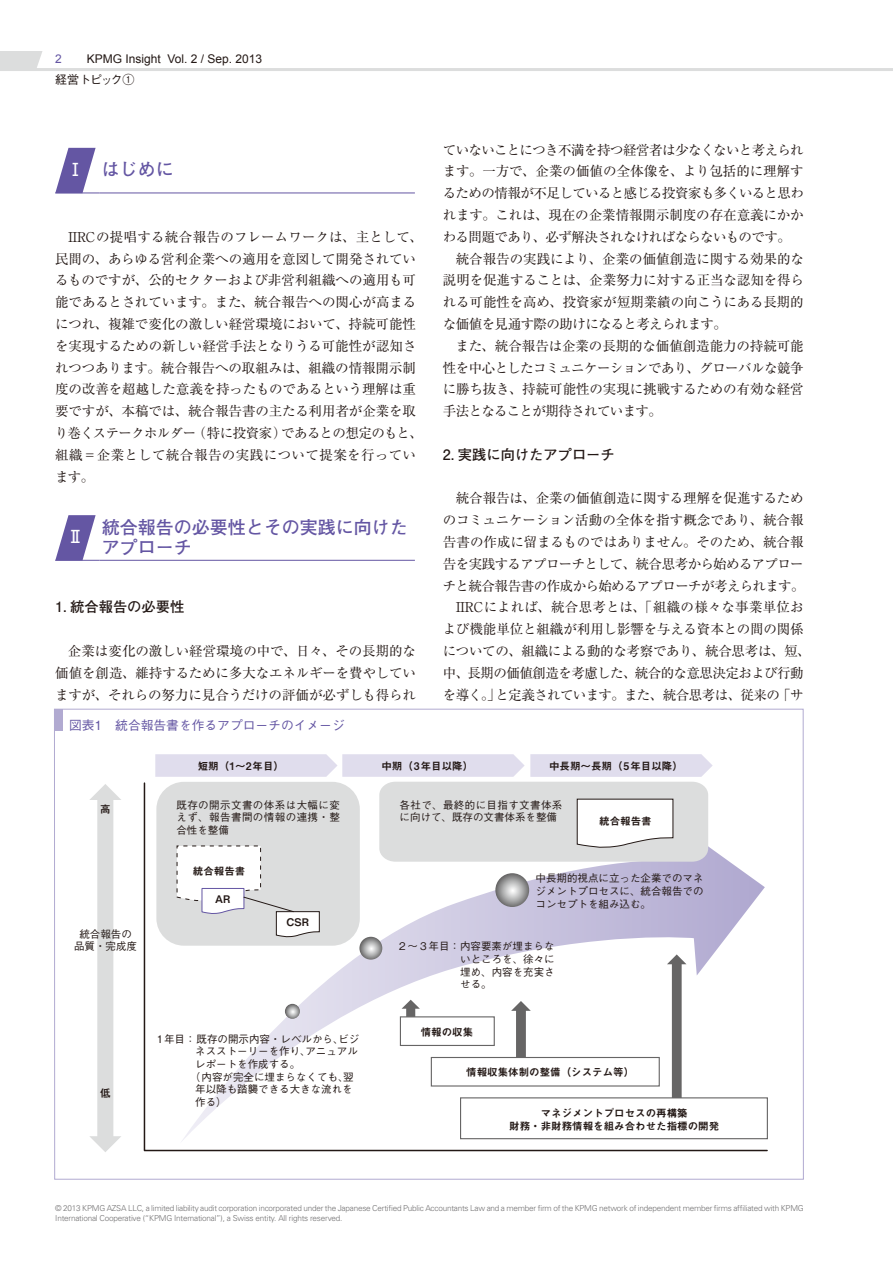
<style>
.page{position:relative;width:893px;height:1263px;background:#fff}
.page>*{position:absolute;margin:0;border:0;box-sizing:border-box;transform-origin:0 0}
.t1{font:700 18px/20.2px "Futo Go B101 Pro";color:#6456a3}
.t2{font:700 18px "Futo Go B101 Pro";color:#fff}
.t3{font:700 14.25px "Futo Go B101 Pro";color:#231815}
.t4{font:13.5px/21.8px "Ryumin Pro";letter-spacing:-.015em;color:#231815}
.t5{font:13.5px "Ryumin Pro";letter-spacing:-.045em;color:#231815}
.t6{font:13.5px "Ryumin Pro";letter-spacing:-.05em;color:#231815}
.t7{font:500 12.75px "Gothic BBB Pro";color:#6456a3}
.t8{font:12px "Arial";color:#231815}
.t9{font:500 12px "Gothic BBB Pro";letter-spacing:-.05em;color:#231815}
.t10{font:12px "Arial";color:#6456a3}
.t11{font:10.5px/12.6px "Gothic BBB Pro Medium 90 pv RKSJ H";color:#231815;text-align:justify}
.t12{font:10.5px/12.6px "Midashi Go Pro MB31 90 pv RKSJ H";color:#231815;text-align:center}
.t13{font:10.5px/12.6px "Gothic BBB Pro Medium 90 pv RKSJ H";letter-spacing:.02em;color:#231815}
.t14{font:300 8.1px/9.8px "Univers";letter-spacing:-.025em;color:#727172}
.s1{color:#fff}
</style>
<div class="page">
<hr style="left:0;top:68px;width:893px;height:3px;background:#dcdddd">
<svg style="left:0;top:51px;width:43px;height:17px"></svg>
<hr style="left:55px;top:193px;width:45px;height:1px;background:#6456a3">
<hr style="left:100px;top:193px;width:315px;height:1px;background:#6456a3">
<svg style="left:55px;top:148px;width:41px;height:45px"></svg>
<hr style="left:55px;top:560px;width:45px;height:1px;background:#6456a3">
<hr style="left:100px;top:560px;width:315px;height:1px;background:#6456a3">
<svg style="left:55px;top:515px;width:41px;height:45px"></svg>
<svg style="left:90px;top:784px;width:31px;height:368px"></svg>
<svg style="left:143px;top:782px;width:625px;height:370px"></svg>
<svg style="left:402px;top:1000px;width:18px;height:16px"></svg>
<svg style="left:511px;top:1001px;width:20px;height:56px"></svg>
<svg style="left:667px;top:954px;width:19px;height:143px"></svg>
<div style="left:400px;top:1016px;width:95px;height:30px;background:#fff;border:1px solid #666565"></div>
<div style="left:431px;top:1057px;width:229px;height:29px;background:#fff;border:1px solid #666565"></div>
<div style="left:461px;top:1098px;width:306px;height:41px;background:#fff"></div>
<div style="left:460px;top:1097px;width:308px;height:42px;border:1px solid #666565"></div>
<svg style="left:285px;top:1004px;width:15px;height:15px"></svg>
<svg style="left:359px;top:937px;width:23px;height:23px"></svg>
<svg style="left:155px;top:754px;width:558px;height:183px"></svg>
<div style="left:54px;top:709px;width:9px;height:22px;background:#b1aad1"></div>
<p class="t8" style="left:87px;top:51px;width:177px">KPMG Insight Vol. 2 / Sep. 2013</p>
<p class="t9" style="left:55px;top:70px;width:81px">経営トピック①</p>
<p class="t10" style="left:55px;top:51px;width:8px">2</p>
<h1 class="t1" style="left:66px;top:157px;width:109px"><span class="s1">Ⅰ</span> はじめに</h1>
<p class="t4" style="left:55px;top:225px;width:370px;text-indent:13px">IIRCの提唱する統合報告のフレームワークは、主として、民間の、あらゆる営利企業への適用を意図して開発されているものですが、公的セクターおよび非営利組織への適用も可能であるとされています。また、統合報告への関心が高まるにつれ、複雑で変化の激しい経営環境において、持続可能性を実現するための新しい経営手法となりうる可能性が認知されつつあります。統合報告への取組みは、組織の情報開示制度の改善を超越した意義を持ったものであるという理解は重要ですが、本稿では、統合報告書の主たる利用者が企業を取り巻くステークホルダー（特に投資家）であるとの想定のもと、組織＝企業として統合報告の実践について提案を行っています。</p>
<h1 class="t2" style="left:66px;top:522px;width:19px">Ⅱ</h1>
<h1 class="t1" style="left:102px;top:514px;width:307px">統合報告の必要性とその実践に向けたアプローチ</h1>
<p class="t3" style="left:55px;top:595px;width:131px">1. 統合報告の必要性</p>
<p class="t4" style="left:55px;top:639px;width:363px;text-align:justify;text-indent:13px">企業は変化の激しい経営環境の中で、日々、その長期的な価値を創造、維持するために多大なエネルギーを費やしていますが、それらの努力に見合うだけの評価が必ずしも得られ</p>
<p class="t5" style="left:443px;top:139px;width:362px">ていないことにつき不満を持つ経営者は少なくないと考えられ</p>
<p class="t4" style="left:443px;top:160px;width:363px">ます。一方で、企業の価値の全体像を、より包括的に理解す</p>
<p class="t5" style="left:443px;top:183px;width:363px">るための情報が不足していると感じる投資家も多くいると思わ</p>
<p class="t4" style="left:443px;top:203px;width:362px">れます。これは、現在の企業情報開示制度の存在意義にかか</p>
<p class="t5" style="left:443px;top:226px;width:350px">わる問題であり、必ず解決されなければならないものです。</p>
<p class="t4" style="left:456px;top:247px;width:350px">統合報告の実践により、企業の価値創造に関する効果的な</p>
<p class="t4" style="left:443px;top:269px;width:362px">説明を促進することは、企業努力に対する正当な認知を得ら</p>
<p class="t4" style="left:443px;top:290px;width:362px">れる可能性を高め、投資家が短期業績の向こうにある長期的</p>
<p class="t5" style="left:443px;top:313px;width:286px">な価値を見通す際の助けになると考えられます。</p>
<p class="t4" style="left:455px;top:334px;width:350px">また、統合報告は企業の長期的な価値創造能力の持続可能</p>
<p class="t5" style="left:443px;top:357px;width:362px">性を中心としたコミュニケーションであり、グローバルな競争</p>
<p class="t4" style="left:443px;top:378px;width:362px">に勝ち抜き、持続可能性の実現に挑戦するための有効な経営</p>
<p class="t6" style="left:443px;top:400px;width:221px">手法となることが期待されています。</p>
<p class="t3" style="left:443px;top:443px;width:173px">2. 実践に向けたアプローチ</p>
<p class="t4" style="left:443px;top:486px;width:369px;text-align:center">統合報告は、企業の価値創造に関する理解を促進するため<br>のコミュニケーション活動の全体を指す概念であり、統合報告書の作成に留まるものではありません。そのため、統合報告を実践するアプローチとして、統合思考から始めるアプローチと統合報告書の作成から始めるアプローチが考えられます。<br>IIRCによれば、統合思考とは、「組織の様々な事業単位お<br>よび機能単位と組織が利用し影響を与える資本との間の関係についての、組織による動的な考察であり、統合思考は、短、中、長期の価値創造を考慮した、統合的な意思決定および行動を導く。」と定義されています。また、統合思考は、従来の「サ</p>
<p class="t7" style="left:69px;top:715px;width:277px">図表1　統合報告書を作るアプローチのイメージ</p>
<p class="t12" style="left:198px;top:758px;width:88px">短期（1～2年目）</p>
<p class="t12" style="left:381px;top:758px;width:93px">中期（3年目以降）</p>
<p class="t12" style="left:549px;top:758px;width:135px">中長期～長期（5年目以降）</p>
<p class="t12" style="left:100px;top:801px;width:12px">高</p>
<p class="t11" style="left:74px;top:926px;width:64px;text-align:center">統合報告の品質・完成度</p>
<p class="t12" style="left:100px;top:1085px;width:12px">低</p>
<p class="t11" style="left:176px;top:797px;width:165px">既存の開示文書の体系は大幅に変えず、報告書間の情報の連携・整合性を整備</p>
<p class="t13" style="left:400px;top:797px;width:164px">各社で、最終的に目指す文書体系に向けて、既存の文書体系を整備</p>
<p class="t12" style="left:599px;top:813px;width:54px">統合報告書</p>
<p class="t12" style="left:193px;top:863px;width:54px">統合報告書</p>
<p class="t12" style="left:215px;top:892px;width:17px">AR</p>
<p class="t12" style="left:287px;top:915px;width:24px">CSR</p>
<p class="t11" style="left:157px;top:1031px;width:204px">1年目：既存の開示内容・レベルから、ビジ</p>
<p class="t11" style="left:195px;top:1044px;width:164px">ネスストーリーを作り、アニュアル</p>
<p class="t11" style="left:195px;top:1056px;width:106px">レポートを作成する。</p>
<p class="t11" style="left:190px;top:1069px;width:165px">（内容が完全に埋まらなくても、翌</p>
<p class="t11" style="left:195px;top:1081px;width:159px">年以降も踏襲できる大きな流れを</p>
<p class="t11" style="left:195px;top:1094px;width:33px">作る）</p>
<p class="t11" style="left:536px;top:871px;width:169px">中長期的視点に立った企業でのマネジメントプロセスに、統合報告でのコンセプトを組み込む。</p>
<p class="t11" style="left:460px;top:939px;width:96px;text-indent:-63px">２～３年目：内容要素が埋まらないところを、徐々に埋め、内容を充実させる。</p>
<p class="t12" style="left:421px;top:1024px;width:54px">情報の収集</p>
<p class="t12" style="left:466px;top:1065px;width:169px">情報収集体制の整備（システム等）</p>
<p class="t12" style="left:509px;top:1105px;width:211px">マネジメントプロセスの再構築<br>財務・非財務情報を組み合わせた指標の開発</p>
<p class="t14" style="left:55px;top:1203px;width:750px">© 2013 KPMG AZSA LLC, a limited liability audit corporation incorporated under the Japanese Certified Public Accountants Law and a member firm of the KPMG network of independent member firms affiliated with KPMG<br>International Cooperative (“KPMG International”), a Swiss entity. All rights reserved.</p>
</div>
